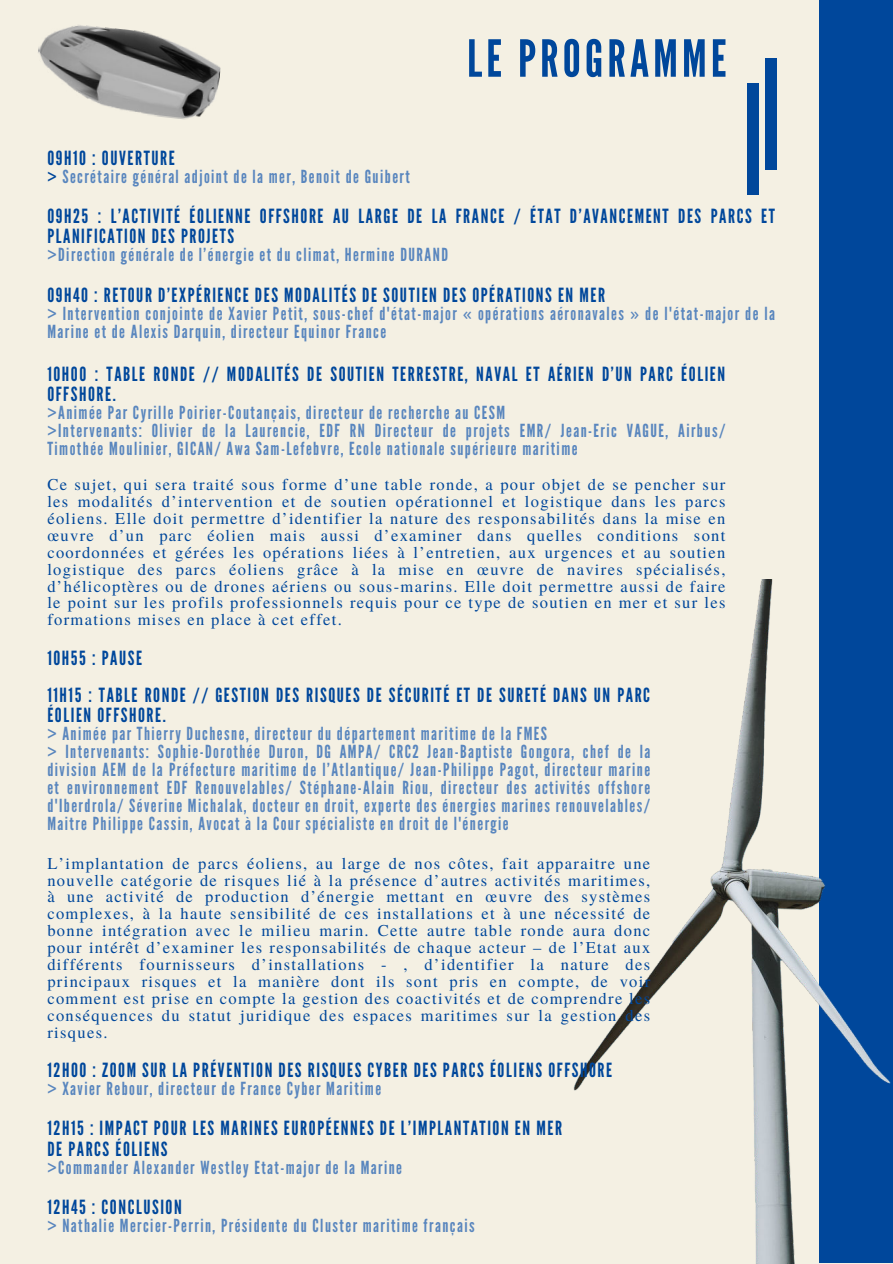
<style>
.page{position:relative;width:893px;height:1264px;background:#fff}
.page>*{position:absolute;margin:0;border:0;box-sizing:border-box;transform-origin:0 0}
.t1{font:51px "League Gothic";letter-spacing:.08em;color:#00479b}
.t2{font:19.5px/20.2px "League Gothic";letter-spacing:.08em;color:#00479b}
.t3{font:18px/18px "League Gothic";letter-spacing:.08em;color:#5986be}
.t4{font:16.5px/16.8px "Te X Gyre Termes";letter-spacing:.08em;color:#00479b;text-align:justify}
.s1{color:#00479b}
.s2{font-family:"Noto Sans"}
</style>
<div class="page">
<div style="left:0;top:0;width:892px;height:1263px;background:#f4f0e3"></div>
<div style="left:819px;top:0;width:73px;height:1263px;background:#00479b"></div>
<img style="left:38px;top:25px;width:183px;height:95px">
<img style="left:573px;top:579px;width:318px;height:684px">
<div style="left:747px;top:84px;width:12px;height:111px;background:#00479b"></div>
<div style="left:764px;top:59px;width:12px;height:111px;background:#00479b"></div>
<h1 class="t1" style="left:467px;top:28px;width:261px">LE PROGRAMME</h1>
<p class="t2" style="left:47px;top:147px;width:129px">09H10 : OUVERTURE</p>
<p class="t3" style="left:47px;top:167px;width:364px"><span class="s1">&gt;</span> Secrétaire général adjoint de la mer, Benoit de Guibert</p>
<p class="t2" style="left:47px;top:206px;width:729px">09H25 : L’ACTIVITÉ ÉOLIENNE OFFSHORE AU LARGE DE LA FRANCE / ÉTAT D’AVANCEMENT DES PARCS ET<br>PLANIFICATION DES PROJETS</p>
<p class="t3" style="left:47px;top:246px;width:402px">&gt;Direction générale de l’énergie et du climat, Hermine DURAND</p>
<p class="t2" style="left:47px;top:285px;width:559px">09H40 : RETOUR D’EXPÉRIENCE DES MODALITÉS DE SOUTIEN DES OPÉRATIONS EN MER</p>
<p class="t3" style="left:47px;top:304px;width:729px">&gt; Intervention conjointe de Xavier Petit, sous-chef d'état-major <span class="s2">«</span> opérations aéronavales <span class="s2">»</span> de l'état-major de la<br>Marine et de Alexis Darquin, directeur Equinor France</p>
<p class="t2" style="left:47px;top:364px;width:679px">10H00 : TABLE RONDE // MODALITÉS DE SOUTIEN TERRESTRE, NAVAL ET AÉRIEN D’UN PARC ÉOLIEN<br>OFFSHORE.</p>
<p class="t3" style="left:47px;top:404px;width:679px">&gt;Animée Par Cyrille Poirier-Coutançais, directeur de recherche au CESM<br>&gt;Intervenants: Olivier de la Laurencie, EDF RN Directeur de projets EMR/ Jean-Eric VAGUE, Airbus/<br>Timothée Moulinier, GICAN/ Awa Sam-Lefebvre, Ecole nationale supérieure maritime</p>
<p class="t4" style="left:47px;top:475px;width:679px">Ce sujet, qui sera traité sous forme d’une table ronde, a pour objet de se pencher sur les modalités d’intervention et de soutien opérationnel et logistique dans les parcs éoliens. Elle doit permettre d’identifier la nature des responsabilités dans la mise en œuvre d’un parc éolien mais aussi d’examiner dans quelles conditions sont coordonnées et gérées les opérations liées à l’entretien, aux urgences et au soutien logistique des parcs éoliens grâce à la mise en œuvre de navires spécialisés, d’hélicoptères ou de drones aériens ou sous-marins. Elle doit permettre aussi de faire le point sur les profils professionnels requis pour ce type de soutien en mer et sur les formations mises en place à cet effet.</p>
<p class="t2" style="left:47px;top:639px;width:604px;line-height:37.3px">10H55 : PAUSE<br>11H15 : TABLE RONDE // GESTION DES RISQUES DE SÉCURITÉ ET DE SURETÉ DANS UN PARC</p>
<p class="t2" style="left:47px;top:705px;width:120px">ÉOLIEN OFFSHORE.</p>
<p class="t3" style="left:47px;top:725px;width:604px">&gt; Animée par Thierry Duchesne, directeur du département maritime de la FMES<br>&gt; Intervenants: Sophie-Dorothée Duron, DG AMPA/ CRC2 Jean-Baptiste Gongora, chef de la division AEM de la Préfecture maritime de l’Atlantique/ Jean-Philippe Pagot, directeur marine et environnement EDF Renouvelables/ Stéphane-Alain Riou, directeur des activités offshore d'Iberdrola/ Séverine Michalak, docteur en droit, experte des énergies marines renouvelables/ Maitre Philippe Cassin, Avocat à la Cour spécialiste en droit de l'énergie</p>
<p class="t4" style="left:47px;top:853px;width:604px">L’implantation de parcs éoliens, au large de nos côtes, fait apparaitre une nouvelle catégorie de risques lié à la présence d’autres activités maritimes, à une activité de production d’énergie mettant en œuvre des systèmes complexes, à la haute sensibilité de ces installations et à une nécessité de bonne intégration avec le milieu marin. Cette autre table ronde aura donc pour intérêt d’examiner les responsabilités de chaque acteur – de l’Etat aux différents fournisseurs d’installations - , d’identifier la nature des principaux risques et la manière dont ils sont pris en compte, de voir comment est prise en compte la gestion des coactivités et de comprendre les conséquences du statut juridique des espaces maritimes sur la gestion des risques.</p>
<p class="t2" style="left:47px;top:1059px;width:566px">12H00 : ZOOM SUR LA PRÉVENTION DES RISQUES CYBER DES PARCS ÉOLIENS OFFSHORE</p>
<p class="t3" style="left:47px;top:1079px;width:335px">&gt; Xavier Rebour, directeur de France Cyber Maritime</p>
<p class="t2" style="left:47px;top:1118px;width:516px">12H15 : IMPACT POUR LES MARINES EUROPÉENNES DE L’IMPLANTATION EN MER<br>DE PARCS ÉOLIENS</p>
<p class="t3" style="left:47px;top:1158px;width:356px">&gt;Commander Alexander Westley Etat-major de la Marine</p>
<p class="t2" style="left:47px;top:1197px;width:136px">12H45 : CONCLUSION</p>
<p class="t3" style="left:47px;top:1216px;width:429px">&gt; Nathalie Mercier-Perrin, Présidente du Cluster maritime français</p>
</div>
